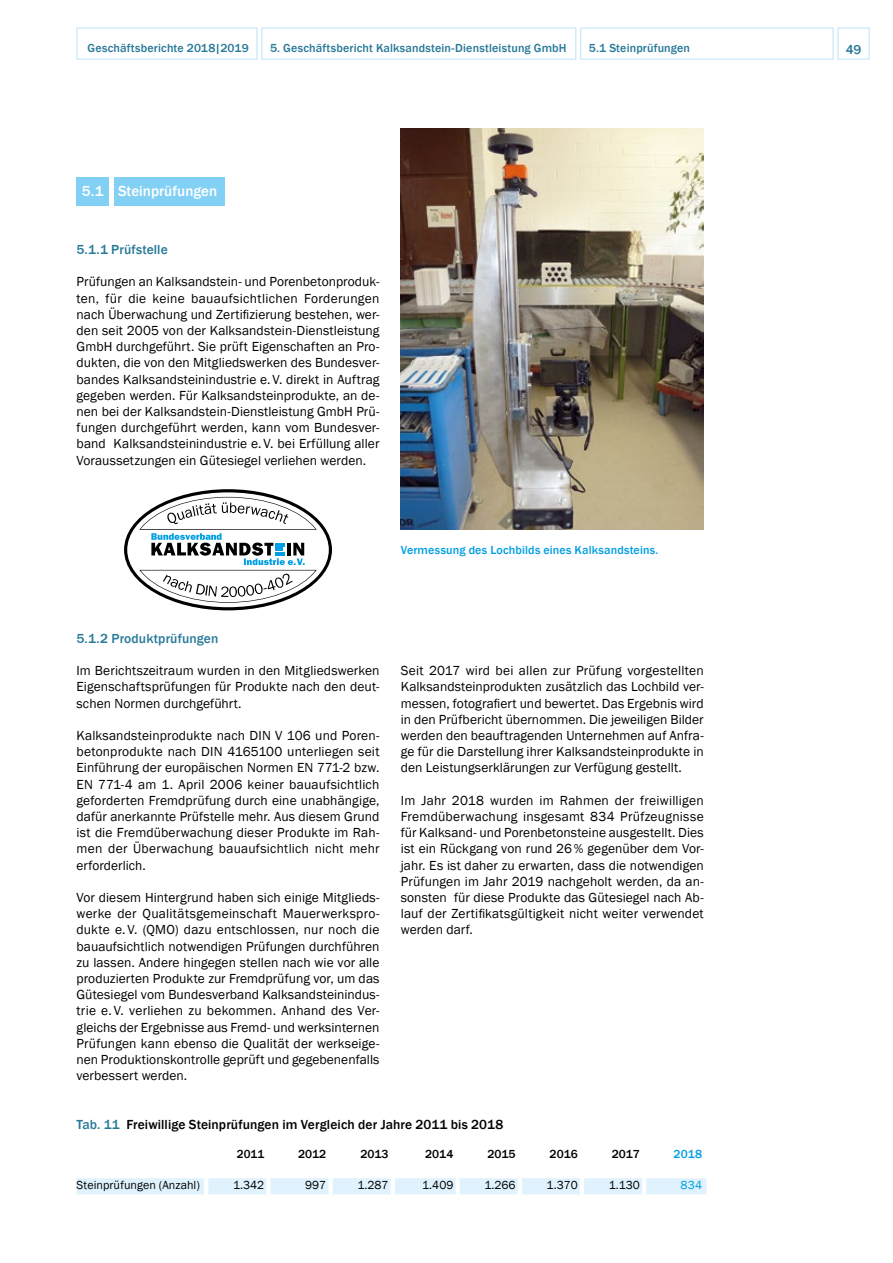
<style>
.page{position:relative;width:893px;height:1263px;background:#fff}
.page>*{position:absolute;margin:0;border:0;box-sizing:border-box;transform-origin:0 0}
.t1{font:500 15px "Franklin Gothic";color:#fff}
.t2{font:13.5px/16.2px "Franklin Gothic";letter-spacing:.005em;color:#000;text-align:justify}
.t3{font:500 13.5px "Franklin Gothic";letter-spacing:.01em;color:#000}
.t4{font:500 13.5px "Franklin Gothic";letter-spacing:.005em;color:#277998}
.t5{font:500 12px "Franklin Gothic";letter-spacing:.015em;color:#277998}
.t6{font:12px "Franklin Gothic";color:#000}
.t7{font:500 12px "Franklin Gothic";letter-spacing:.015em;color:#009fe3}
.t8{font:500 12px "Franklin Gothic";color:#000}
.t9{font:12px "Franklin Gothic";color:#009fe3}
.s1{color:#277998}
</style>
<div class="page">
<div style="left:77px;top:1178px;width:629px;height:16px;background:#dff2fd"></div>
<hr style="left:204px;top:1178px;width:4px;height:16px;background:#fff">
<div style="left:266px;top:1178px;width:5px;height:16px;background:#fff"></div>
<div style="left:328px;top:1178px;width:5px;height:16px;background:#fff"></div>
<hr style="left:391px;top:1178px;width:4px;height:16px;background:#fff">
<div style="left:455px;top:1178px;width:5px;height:16px;background:#fff"></div>
<hr style="left:518px;top:1178px;width:4px;height:16px;background:#fff">
<hr style="left:580px;top:1178px;width:4px;height:16px;background:#fff">
<hr style="left:642px;top:1178px;width:4px;height:16px;background:#fff">
<svg style="left:124px;top:489px;width:208px;height:121px"></svg>
<div style="left:114px;top:177px;width:110px;height:28px;background:#83d0f5"></div>
<div style="left:77px;top:177px;width:32px;height:28px;background:#83d0f5"></div>
<img style="left:401px;top:129px;width:303px;height:400px">
<div style="left:838px;top:28px;width:32px;height:32px;border:1px solid #bce4fa"></div>
<div style="left:580px;top:28px;width:253px;height:32px;border:1px solid #bce4fa"></div>
<div style="left:77px;top:28px;width:180px;height:32px;border:1px solid #bce4fa"></div>
<div style="left:261px;top:28px;width:315px;height:32px;border:1px solid #bce4fa"></div>
<p class="t5" style="left:88px;top:41px;width:163px">Geschäftsberichte 2018|2019</p>
<p class="t5" style="left:270px;top:41px;width:298px">5. Geschäftsbericht Kalksandstein-Dienstleistung GmbH</p>
<p class="t5" style="left:589px;top:41px;width:103px">5.1 Steinprüfungen</p>
<p class="t4" style="left:846px;top:41px;width:17px">49</p>
<p class="t1" style="left:82px;top:182px;width:137px">5.1 Steinprüfungen</p>
<p class="t4" style="left:77px;top:241px;width:93px">5.1.1 Prüfstelle</p>
<p class="t2" style="left:77px;top:274px;width:304px">Prüfungen an Kalksandstein- und Porenbetonproduk&shy;ten, für die keine bauaufsichtlichen Forderungen nach Überwachung und Zertifizierung bestehen, wer&shy;den seit 2005 von der Kalksandstein-Dienstleistung GmbH durchgeführt. Sie prüft Eigenschaften an Pro&shy;dukten, die von den Mitgliedswerken des Bundesver&shy;bandes Kalksandsteinindustrie e.V. direkt in Auftrag gegeben werden. Für Kalksandsteinprodukte, an de&shy;nen bei der Kalksandstein-Dienstleistung GmbH Prü&shy;fungen durchgeführt werden, kann vom Bundesver&shy;band Kalksandsteinindustrie e.V. bei Erfüllung aller Voraussetzungen ein Gütesiegel verliehen werden.</p>
<p class="t7" style="left:401px;top:543px;width:259px">Vermessung des Lochbilds eines Kalksandsteins.</p>
<p class="t4" style="left:77px;top:630px;width:143px">5.1.2 Produktprüfungen</p>
<p class="t2" style="left:77px;top:663px;width:304px">Im Berichtszeitraum wurden in den Mitgliedswerken Eigenschaftsprüfungen für Produkte nach den deut&shy;schen Normen durchgeführt.</p>
<p class="t2" style="left:77px;top:728px;width:304px">Kalksandsteinprodukte nach DIN V 106 und Poren&shy;betonprodukte nach DIN 4165100 unterliegen seit Einführung der europäischen Normen EN 771-2 bzw.<br>EN 771-4 am 1. April 2006 keiner bauaufsichtlich geforderten Fremdprüfung durch eine unabhängige, dafür anerkannte Prüfstelle mehr. Aus diesem Grund ist die Fremdüberwachung dieser Produkte im Rah&shy;men der Überwachung bauaufsichtlich nicht mehr erforderlich.</p>
<p class="t2" style="left:77px;top:890px;width:304px">Vor diesem Hintergrund haben sich einige Mitglieds&shy;werke der Qualitätsgemeinschaft Mauerwerkspro&shy;dukte e. V. (QMO) dazu entschlossen, nur noch die bauaufsichtlich notwendigen Prüfungen durchführen zu lassen. Andere hingegen stellen nach wie vor alle produzierten Produkte zur Fremdprüfung vor, um das Gütesiegel vom Bundesverband Kalksandsteinindus&shy;trie e. V. verliehen zu bekommen. Anhand des Ver&shy;gleichs der Ergebnisse aus Fremd- und werksinternen Prüfungen kann ebenso die Qualität der werkseige&shy;nen Produktionskontrolle geprüft und gegebenenfalls verbessert werden.</p>
<p class="t2" style="left:401px;top:663px;width:304px">Seit 2017 wird bei allen zur Prüfung vorgestellten Kalksandsteinprodukten zusätzlich das Lochbild ver&shy;messen, fotografiert und bewertet. Das Ergebnis wird in den Prüfbericht übernommen. Die jeweiligen Bilder werden den beauftragenden Unternehmen auf Anfra&shy;ge für die Darstellung ihrer Kalksandsteinprodukte in den Leistungserklärungen zur Verfügung gestellt.</p>
<p class="t2" style="left:401px;top:792px;width:304px">Im Jahr 2018 wurden im Rahmen der freiwilligen Fremdüberwachung insgesamt 834 Prüfzeugnisse für Kalksand- und Porenbetonsteine ausgestellt. Dies ist ein Rückgang von rund 26% gegenüber dem Vor&shy;jahr. Es ist daher zu erwarten, dass die notwendigen Prüfungen im Jahr 2019 nachgeholt werden, da an&shy;sonsten für diese Produkte das Gütesiegel nach Ab&shy;lauf der Zertifikatsgültigkeit nicht weiter verwendet werden darf.</p>
<p class="t3" style="left:77px;top:1116px;width:428px"><span class="s1">Tab. 11</span> Freiwillige Steinprüfungen im Vergleich der Jahre 2011 bis 2018</p>
<p class="t8" style="left:237px;top:1146px;width:29px">2011</p>
<p class="t8" style="left:298px;top:1146px;width:30px">2012</p>
<p class="t8" style="left:360px;top:1146px;width:30px">2013</p>
<p class="t8" style="left:425px;top:1146px;width:30px">2014</p>
<p class="t8" style="left:487px;top:1146px;width:30px">2015</p>
<p class="t8" style="left:550px;top:1146px;width:30px">2016</p>
<p class="t8" style="left:612px;top:1146px;width:30px">2017</p>
<p class="t7" style="left:674px;top:1146px;width:30px">2018</p>
<p class="t6" style="left:77px;top:1177px;width:125px">Steinprüfungen (Anzahl)</p>
<p class="t6" style="left:233px;top:1177px;width:33px">1.342</p>
<p class="t6" style="left:305px;top:1177px;width:23px">997</p>
<p class="t6" style="left:357px;top:1177px;width:33px">1.287</p>
<p class="t6" style="left:422px;top:1177px;width:33px">1.409</p>
<p class="t6" style="left:484px;top:1177px;width:33px">1.266</p>
<p class="t6" style="left:547px;top:1177px;width:33px">1.370</p>
<p class="t6" style="left:609px;top:1177px;width:33px">1.130</p>
<p class="t9" style="left:680px;top:1177px;width:23px">834</p>
</div>
